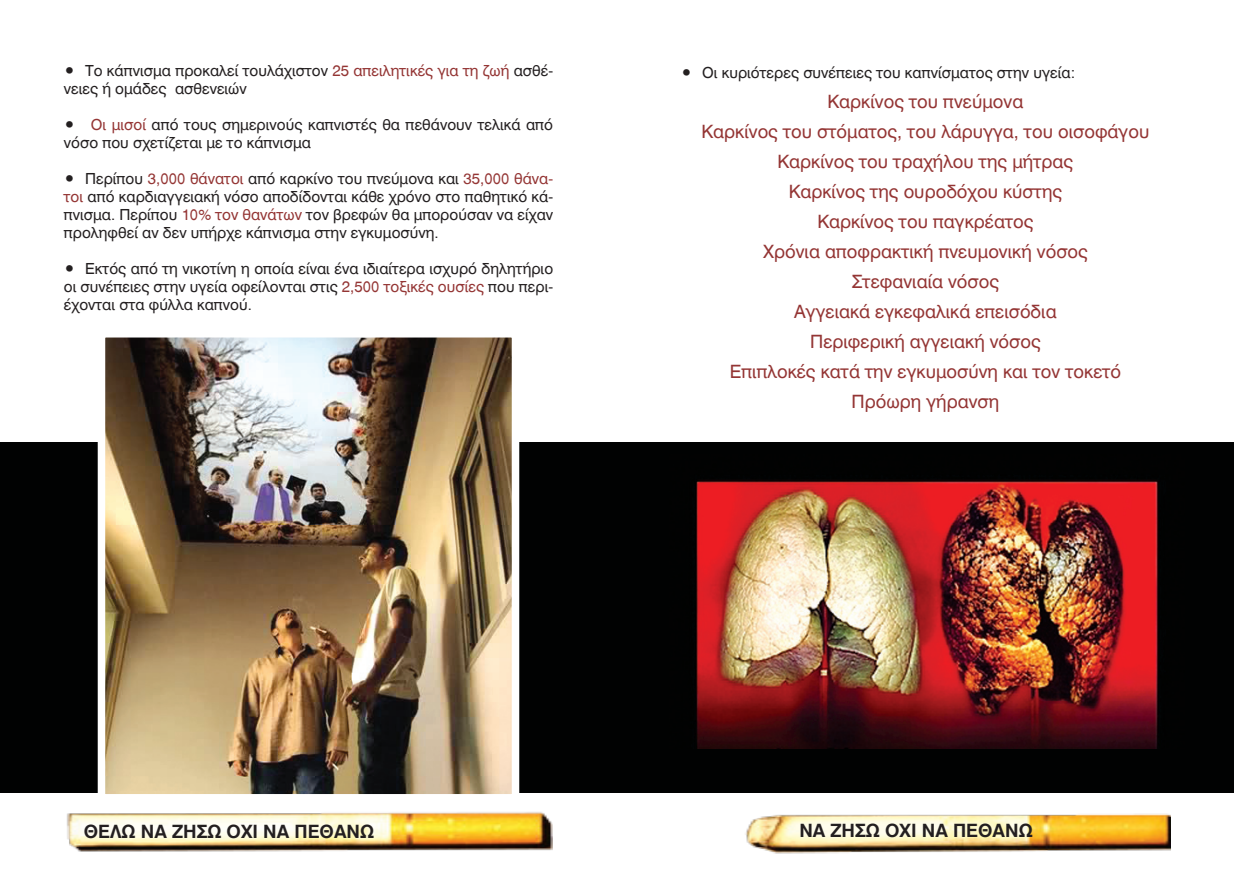
<style>
.page{position:relative;width:1234px;height:893px;background:#fff}
.page>*{position:absolute;margin:0;border:0;box-sizing:border-box;transform-origin:0 0}
.t1{font:18px/30px "UB Helvetica";color:#943534;text-align:center}
.t2{font:18px "UB Helvetica Bold";color:#231f20}
.t3{font:15px/18px "UB Helvetica";color:#231f20}
.s1{color:#943534}
</style>
<div class="page">
<img style="left:67px;top:812px;width:485px;height:40px">
<div style="left:0;top:442px;width:617px;height:350px;background:#010202"></div>
<img style="left:107px;top:339px;width:403px;height:453px">
<div style="left:98px;top:330px;width:421px;height:471px;border:8px solid #fff"></div>
<img style="left:745px;top:813px;width:424px;height:41px">
<div style="left:617px;top:442px;width:616px;height:350px;background:#010202"></div>
<img style="left:696px;top:480px;width:463px;height:269px">
<p class="t3" style="left:64px;top:61px;width:491px">• Το κάπνισµα προκαλεί τουλάχιστον <span class="s1">25 απειλητικές για τη ζωή</span> ασθέ&shy;νειες ή οµάδες ασθενειών</p>
<p class="t3" style="left:64px;top:115px;width:490px">• <span class="s1">Οι µισοί</span> από τους σηµερινούς καπνιστές θα πεθάνουν τελικά από νόσο που σχετίζεται µε το κάπνισµα</p>
<p class="t3" style="left:64px;top:169px;width:491px;text-align:justify">• Περίπου <span class="s1">3,000 θάνατοι</span> από καρκίνο του πνεύµονα και <span class="s1">35,000 θάνα&shy;τοι</span> από καρδιαγγειακή νόσο αποδίδονται κάθε χρόνο στο παθητικό κά&shy;πνισµα. Περίπου <span class="s1">10% τον θανάτων</span> τον βρεφών θα µπορούσαν να είχαν προληφθεί αν δεν υπήρχε κάπνισµα στην εγκυµοσύνη.</p>
<p class="t3" style="left:64px;top:259px;width:490px;text-align:justify">• Εκτός από τη νικοτίνη η oποία είναι ένα ιδιαίτερα ισχυρό δηλητήριο οι συνέπειες στην υγεία οφείλονται στις <span class="s1">2,500 τοξικές ουσίες</span> που περι&shy;έχονται στα φύλλα καπνού.</p>
<p class="t3" style="left:680px;top:64px;width:396px">• Οι κυριότερες συνέπειες του καπνίσµατος στην υγεία:</p>
<p class="t1" style="left:701px;top:87px;width:449px">Καρκίνος του πνεύµονα<br>Καρκίνος του στόµατος, του λάρυγγα, του οισοφάγου<br>Καρκίνος του τραχήλου της µήτρας<br>Καρκίνος της ουροδόχου κύστης<br>Καρκίνος του παγκρέατος<br>Χρόνια αποφρακτική πνευµονική νόσος<br>Στεφανιαία νόσος<br>Αγγειακά εγκεφαλικά επεισόδια<br>Περιφερική αγγειακή νόσος<br>Επιπλοκές κατά την εγκυµοσύνη και τον τοκετό<br>Πρόωρη γήρανση</p>
<p class="t2" style="left:84px;top:820px;width:292px">ΘΕΛΩ ΝΑ ΖΗΣΩ ΟΧΙ ΝΑ ΠΕΘΑΝΩ</p>
<p class="t2" style="left:799px;top:820px;width:235px">ΝΑ ΖΗΣΩ ΟΧΙ ΝΑ ΠΕΘΑΝΩ</p>
</div>
